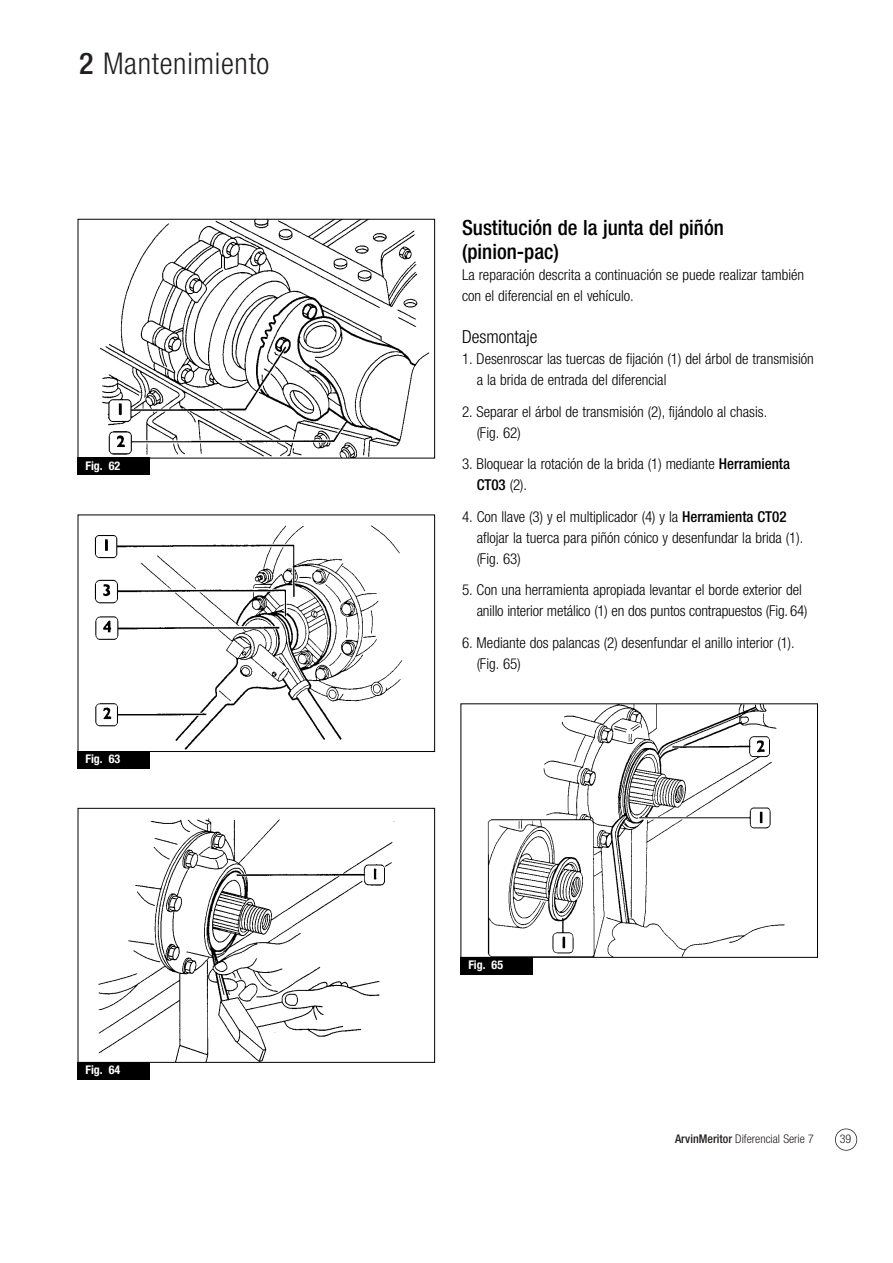
<style>
.page{position:relative;width:893px;height:1263px;background:#fff}
.page>*{position:absolute;margin:0;border:0;box-sizing:border-box;transform-origin:0 0}
.t1{font:300 condensed 30px "Helvetica Neue";letter-spacing:.025em;color:#231f1f}
.t2{font:500 condensed 21px/24px "Helvetica Neue";color:#000}
.t3{font:300 condensed 18px "Helvetica Neue";color:#000}
.t4{font:300 condensed 15px/21px "Helvetica Neue";color:#000}
.t5{font:300 condensed 12px "Helvetica Neue";color:#231f1f}
.t6{font:700 condensed 12px "Helvetica Neue";color:#fff}
.s1{font-weight:500}
</style>
<div class="page">
<div style="left:835px;top:1129px;width:22px;height:22px;border:2px solid #231f1f;border-radius:50%"></div>
<div style="left:78px;top:458px;width:72px;height:17px;background:#000"></div>
<img style="left:100px;top:221px;width:330px;height:235px">
<div style="left:78px;top:751px;width:72px;height:17px;background:#000"></div>
<img style="left:94px;top:525px;width:309px;height:225px">
<div style="left:78px;top:515px;width:357px;height:237px;border:1px solid #000"></div>
<div style="left:460px;top:957px;width:73px;height:17px;background:#000"></div>
<img style="left:487px;top:705px;width:298px;height:251px">
<div style="left:460px;top:703px;width:357px;height:255px;border:1px solid #000"></div>
<div style="left:78px;top:1062px;width:72px;height:17px;background:#000"></div>
<img style="left:98px;top:818px;width:297px;height:243px">
<div style="left:78px;top:808px;width:357px;height:255px;border:1px solid #000"></div>
<h1 class="t1" style="left:79px;top:53px;width:192px"><span class="s1">2</span> Mantenimiento</h1>
<p class="t6" style="left:85px;top:461px;width:36px">Fig. 62</p>
<p class="t6" style="left:85px;top:754px;width:36px">Fig. 63</p>
<p class="t6" style="left:85px;top:1065px;width:36px">Fig. 64</p>
<h2 class="t2" style="left:462px;top:216px;width:263px">Sustitución de la junta del piñón (pinion-pac)</h2>
<p class="t4" style="left:462px;top:266px;width:343px">La reparación descrita a continuación se puede realizar también con el diferencial en el vehículo.</p>
<p class="t3" style="left:462px;top:331px;width:77px">Desmontaje</p>
<p class="t4" style="left:476px;top:350px;width:339px;text-indent:-15px">1. Desenroscar las tuercas de fijación (1) del árbol de transmisión a la brida de entrada del diferencial</p>
<p class="t4" style="left:476px;top:402px;width:292px;text-indent:-15px">2. Separar el árbol de transmisión (2), fijándolo al chasis. (Fig. 62)</p>
<p class="t4" style="left:476px;top:455px;width:315px;text-indent:-15px">3. Bloquear la rotación de la brida (1) mediante <span class="s1">Herramienta<br>CT03</span> (2).</p>
<p class="t4" style="left:476px;top:507px;width:328px;text-indent:-15px">4. Con llave (3) y el multiplicador (4) y la <span class="s1">Herramienta CT02 </span>aflojar la tuerca para piñón cónico y desenfundar la brida (1). (Fig. 63)</p>
<p class="t4" style="left:476px;top:581px;width:332px;text-indent:-15px">5. Con una herramienta apropiada levantar el borde exterior del anillo interior metálico (1) en dos puntos contrapuestos (Fig. 64)</p>
<p class="t4" style="left:476px;top:633px;width:320px;text-indent:-15px">6. Mediante dos palancas (2) desenfundar el anillo interior (1). (Fig. 65)</p>
<p class="t6" style="left:468px;top:960px;width:36px">Fig. 65</p>
<p class="t5" style="left:675px;top:1135px;width:140px"><span class="s1">ArvinMeritor</span> Diferencial Serie 7</p>
<p class="t5" style="left:839px;top:1135px;width:13px">39</p>
</div>
